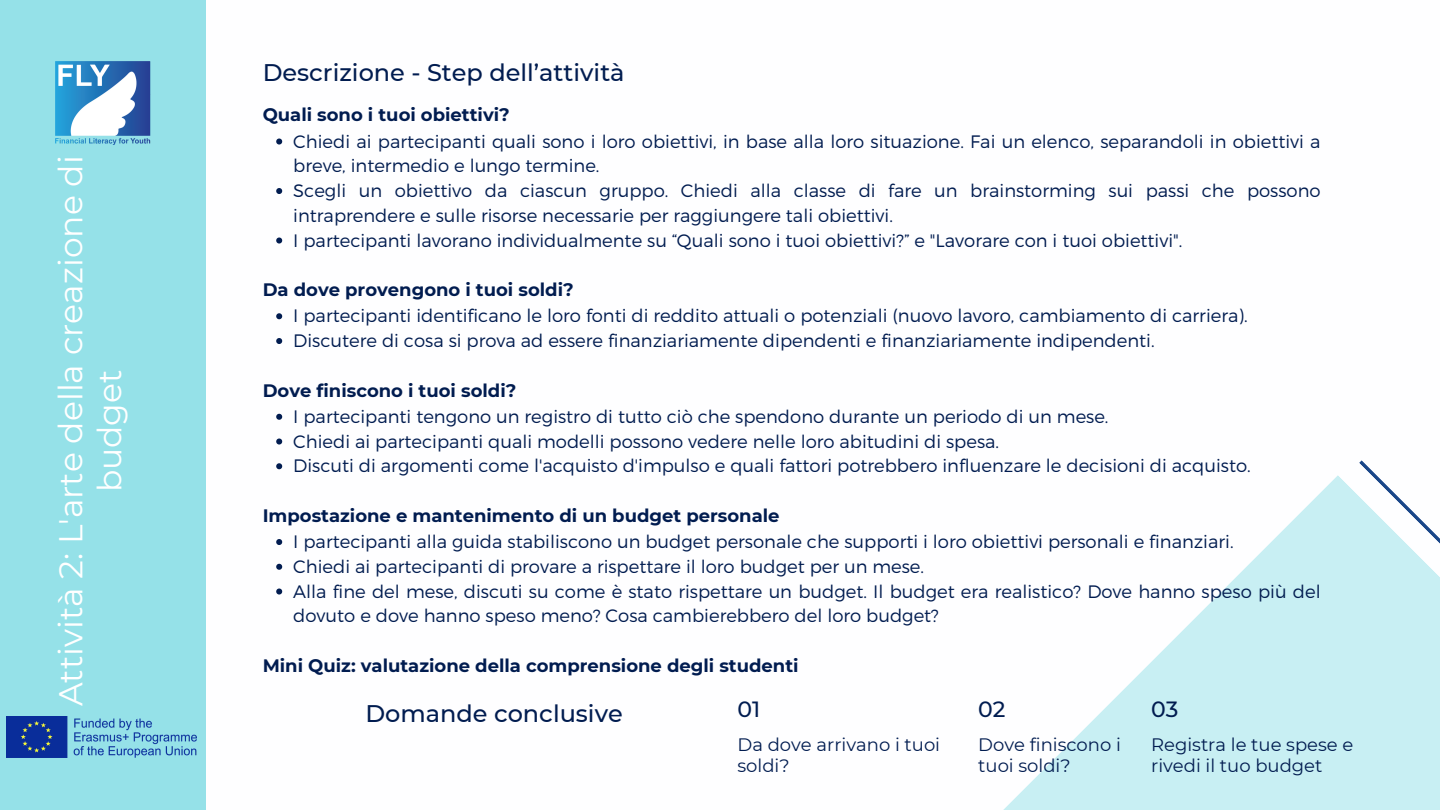
<style>
.page{position:relative;width:1440px;height:810px;background:#fff}
.page>*{position:absolute;margin:0;border:0;box-sizing:border-box;transform-origin:0 0}
.t1{font:33px "Montserrat";color:#fff}
.t2{font:500 24px "Montserrat";color:#011c50}
.t3{font:500 22px "Montserrat";color:#011c50}
.t4{font:300 18px/24.8px "Montserrat";color:#011c50}
.t5{font:700 18px "Montserrat";color:#011c50}
.t6{font:18px/21px "Montserrat";color:#011c50}
</style>
<div class="page">
<svg style="left:1003px;top:475px;width:437px;height:335px;fill:#c8eff3"></svg>
<svg style="left:276px;top:139px;width:6px;height:6px"></svg>
<svg style="left:276px;top:188px;width:6px;height:6px"></svg>
<svg style="left:276px;top:238px;width:6px;height:6px"></svg>
<svg style="left:276px;top:313px;width:6px;height:6px"></svg>
<svg style="left:276px;top:338px;width:6px;height:6px"></svg>
<svg style="left:276px;top:414px;width:6px;height:6px"></svg>
<svg style="left:276px;top:439px;width:6px;height:6px"></svg>
<svg style="left:276px;top:463px;width:6px;height:6px"></svg>
<svg style="left:276px;top:539px;width:6px;height:6px"></svg>
<svg style="left:276px;top:564px;width:6px;height:6px"></svg>
<svg style="left:276px;top:589px;width:6px;height:6px"></svg>
<div style="left:0;top:0;width:205px;height:810px;background:#95e1e8"></div>
<img style="left:55px;top:61px;width:96px;height:84px">
<img style="left:7px;top:716px;width:189px;height:42px">
<svg style="left:1359px;top:460px;width:81px;height:202px"></svg>
<p class="t1" style="left:50px;top:706px;width:552px;rotate:-90deg">Attività 2: L'arte della creazione di</p>
<p class="t1" style="left:89px;top:492px;width:124px;rotate:-90deg">budget</p>
<p class="t2" style="left:263px;top:58px;width:363px">Descrizione - Step dell’attività</p>
<p class="t5" style="left:263px;top:104px;width:249px">Quali sono i tuoi obiettivi?</p>
<p class="t4" style="left:293px;top:128px;width:1029px">Chiedi ai partecipanti quali sono i loro obiettivi, in base alla loro situazione. Fai un elenco, separandoli in obiettivi a breve, intermedio e lungo termine.</p>
<p class="t4" style="left:293px;top:177px;width:1029px">Scegli un obiettivo da ciascun gruppo. Chiedi alla classe di fare un brainstorming sui passi che possono intraprendere e sulle risorse necessarie per raggiungere tali obiettivi.</p>
<p class="t4" style="left:293px;top:227px;width:891px">I partecipanti lavorano individualmente su “Quali sono i tuoi obiettivi?” e "Lavorare con i tuoi obiettivi".</p>
<p class="t5" style="left:263px;top:279px;width:313px">Da dove provengono i tuoi soldi?</p>
<p class="t4" style="left:293px;top:303px;width:956px">I partecipanti identificano le loro fonti di reddito attuali o potenziali (nuovo lavoro, cambiamento di carriera).</p>
<p class="t4" style="left:293px;top:327px;width:863px">Discutere di cosa si prova ad essere finanziariamente dipendenti e finanziariamente indipendenti.</p>
<p class="t5" style="left:263px;top:379px;width:255px">Dove finiscono i tuoi soldi?</p>
<p class="t4" style="left:293px;top:403px;width:817px">I partecipanti tengono un registro di tutto ciò che spendono durante un periodo di un mese.</p>
<p class="t4" style="left:293px;top:428px;width:707px">Chiedi ai partecipanti quali modelli possono vedere nelle loro abitudini di spesa.</p>
<p class="t4" style="left:293px;top:453px;width:959px">Discuti di argomenti come l'acquisto d'impulso e quali fattori potrebbero influenzare le decisioni di acquisto.</p>
<p class="t5" style="left:263px;top:504px;width:518px">Impostazione e mantenimento di un budget personale</p>
<p class="t4" style="left:293px;top:528px;width:942px">I partecipanti alla guida stabiliscono un budget personale che supporti i loro obiettivi personali e finanziari.</p>
<p class="t4" style="left:293px;top:553px;width:632px">Chiedi ai partecipanti di provare a rispettare il loro budget per un mese.</p>
<p class="t4" style="left:293px;top:578px;width:1029px">Alla fine del mese, discuti su come è stato rispettare un budget. Il budget era realistico? Dove hanno speso più del dovuto e dove hanno speso meno? Cosa cambierebbero del loro budget?</p>
<p class="t5" style="left:263px;top:654px;width:537px">Mini Quiz: valutazione della comprensione degli studenti</p>
<p class="t2" style="left:365px;top:699px;width:259px">Domande conclusive</p>
<p class="t3" style="left:1151px;top:695px;width:29px">03</p>
<p class="t3" style="left:738px;top:695px;width:24px">01</p>
<p class="t3" style="left:978px;top:695px;width:29px">02</p>
<p class="t6" style="left:738px;top:734px;width:204px">Da dove arrivano i tuoi soldi?</p>
<p class="t6" style="left:978px;top:734px;width:144px">Dove finiscono i tuoi soldi?</p>
<p class="t6" style="left:1151px;top:734px;width:204px">Registra le tue spese e rivedi il tuo budget</p>
</div>
